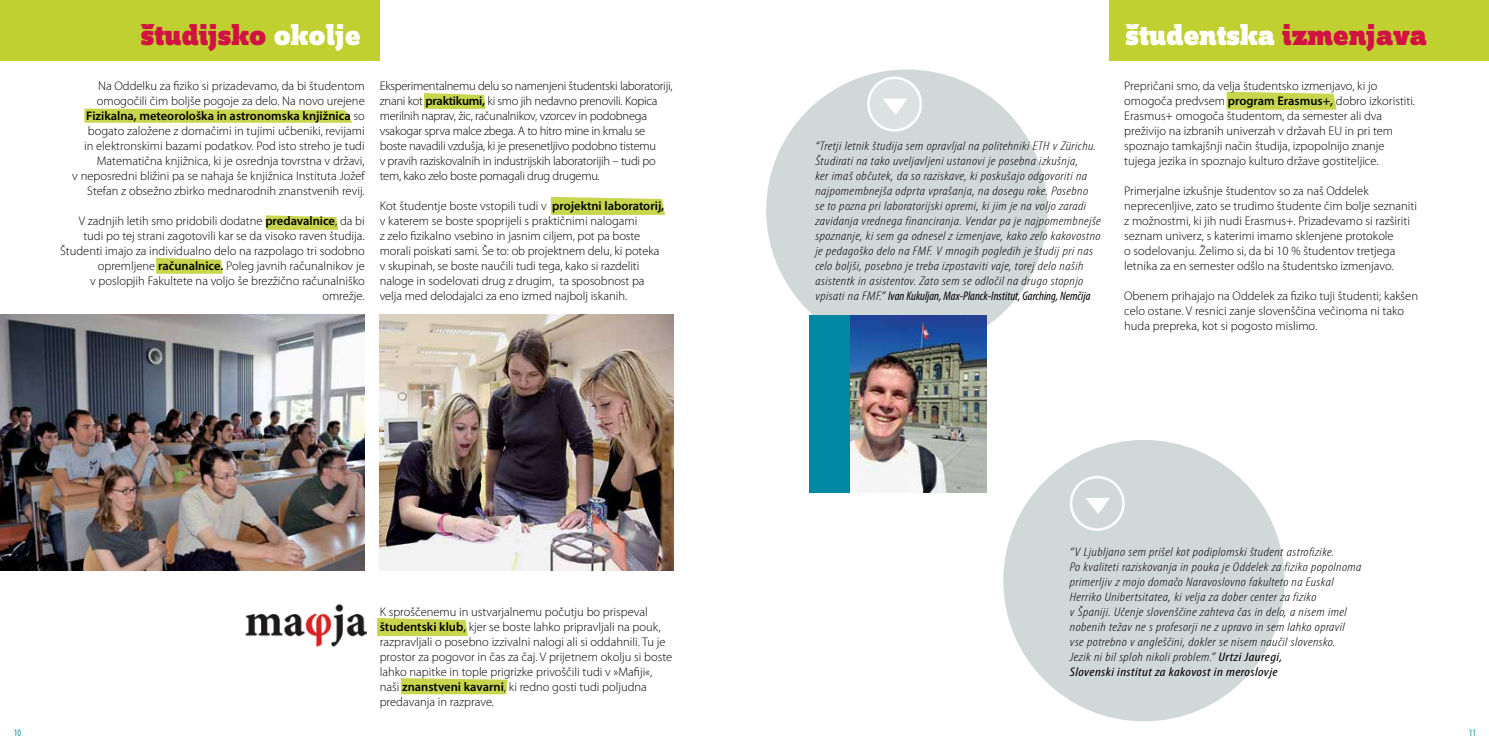
<style>
.page{position:relative;width:1489px;height:745px;background:#fff}
.page>*{position:absolute;margin:0;border:0;box-sizing:border-box;transform-origin:0 0}
.t1{font:30px "Zine Slab Dis Black Roman Tf";color:#fff}
.t2{font:30px "Zine Slab Dis Black Roman Tf";color:#d31244}
.t3{font:300 12.5px/15px "Myriad Pro";color:#000}
.t4{font:italic 300 condensed 12.5px/15px "Myriad Pro";letter-spacing:.025em;color:#000;scale:1.2 1}
.t5{font:300 12.5px/15px "Myriad Pro";letter-spacing:-.02em;color:#000}
.t6{font:condensed 10px "Myriad Pro";color:#198aa5;scale:.95 1}
.s1{color:#fff}
.s2{color:#d31244}
.s3{font-weight:600}
.s4{font-weight:400}
</style>
<div class="page">
<svg style="left:84px;top:108px;width:268px;height:15px;background:#ceda62"></svg>
<div style="left:766px;top:69px;width:281px;height:282px;background:#d1d9d8;border-radius:50%"></div>
<img style="left:380px;top:315px;width:293px;height:255px">
<div style="left:809px;top:315px;width:177px;height:177px;background:#0087a2"></div>
<img style="left:850px;top:315px;width:136px;height:177px">
<img style="left:0;top:315px;width:365px;height:255px">
<div style="left:0;top:0;width:380px;height:60px;background:#bfd030"></div>
<div style="left:1109px;top:0;width:379px;height:60px;background:#bfd030"></div>
<div style="left:1003px;top:439px;width:281px;height:282px;background:#d1d9d8;border-radius:50%"></div>
<svg style="left:1086px;top:498px;width:23px;height:16px"></svg>
<div style="left:1069px;top:475px;width:55px;height:55px;border:2px solid #fff;border-radius:50%"></div>
<svg style="left:868px;top:78px;width:52px;height:52px;fill:#dce2e2"></svg>
<div style="left:867px;top:77px;width:55px;height:54px;border:2px solid #fff;border-radius:50%"></div>
<svg style="left:424px;top:93px;width:61px;height:16px"></svg>
<svg style="left:551px;top:197px;width:114px;height:18px;background:#cbd859"></svg>
<svg style="left:1226px;top:92px;width:110px;height:18px;background:#cbd859"></svg>
<svg style="left:377px;top:618px;width:91px;height:17px;background:#ccd95a"></svg>
<svg style="left:401px;top:678px;width:106px;height:15px;background:#cbd858"></svg>
<svg style="left:266px;top:215px;width:72px;height:15px"></svg>
<svg style="left:156px;top:258px;width:67px;height:15px"></svg>
<img style="left:245px;top:604px;width:121px;height:44px">
<h1 class="t2" style="left:141px;top:18px;width:222px">študijsko <span class="s1">okolje</span></h1>
<h1 class="t1" style="left:1125px;top:19px;width:303px">študentska <span class="s2">izmenjava</span></h1>
<p class="t3" style="left:72px;top:79px;width:294px;text-align:right">Na Oddelku za fiziko si prizadevamo, da bi študentom omogočili čim boljše pogoje za delo. Na novo urejene <span class="s3">Fizikalna, meteorološka in astronomska knjižnica</span> so bogato založene z domačimi in tujimi učbeniki, revijami<br>in elektronskimi bazami podatkov. Pod isto streho je tudi Matematična knjižnica, ki je osrednja tovrstna v državi,<br>v neposredni bližini pa se nahaja še knjižnica Instituta Jožef Stefan z obsežno zbirko mednarodnih znanstvenih revij.</p>
<p class="t3" style="left:60px;top:214px;width:306px;text-align:right">V zadnjih letih smo pridobili dodatne <span class="s3">predavalnice</span>, da bi tudi po tej strani zagotovili kar se da visoko raven študija.<br>Študenti imajo za individualno delo na razpolago tri sodobno opremljene <span class="s3">računalnice.</span> Poleg javnih računalnikov je<br>v poslopjih Fakultete na voljo še brezžično računalniško omrežje.</p>
<p class="t5" style="left:380px;top:79px;width:294px">Eksperimentalnemu delu so namenjeni študentski laboratoriji, znani kot <span class="s3">praktikumi,</span> ki smo jih nedavno prenovili. Kopica merilnih naprav, žic, računalnikov, vzorcev in podobnega vsakogar sprva malce zbega. A to hitro mine in kmalu se boste navadili vzdušja, ki je presenetljivo podobno tistemu<br>v pravih raziskovalnih in industrijskih laboratorijih – tudi po tem, kako zelo boste pomagali drug drugemu.</p>
<p class="t3" style="left:380px;top:199px;width:286px">Kot študentje boste vstopili tudi v <span class="s3">projektni laboratorij, </span>v katerem se boste spoprijeli s praktičnimi nalogami<br>z zelo fizikalno vsebino in jasnim ciljem, pot pa boste morali poiskati sami. Še to: ob projektnem delu, ki poteka v skupinah, se boste naučili tudi tega, kako si razdeliti naloge in sodelovati drug z drugim, ta sposobnost pa velja med delodajalci za eno izmed najbolj iskanih.</p>
<p class="t3" style="left:380px;top:604px;width:294px">K sproščenemu in ustvarjalnemu počutju bo prispeval <span class="s3">študentski klub</span><span class="s4">,</span> kjer se boste lahko pripravljali na pouk, razpravljali o posebno izzivalni nalogi ali si oddahnili. Tu je prostor za pogovor in čas za čaj. V prijetnem okolju si boste lahko napitke in tople prigrizke privoščili tudi v »Mafiji«, naši <span class="s3">znanstveni kavarni</span>, ki redno gosti tudi poljudna predavanja in razprave.</p>
<p class="t4" style="left:815px;top:139px;width:239px">“Tretji letnik študija sem opravljal na politehniki ETH v Zürichu.<br>Študirati na tako uveljavljeni ustanovi je posebna izkušnja,<br>ker imaš občutek, da so raziskave, ki poskušajo odgovoriti na najpomembnejša odprta vprašanja, na dosegu roke. Posebno<br>se to pozna pri laboratorijski opremi, ki jim je na voljo zaradi zavidanja vrednega financiranja. Vendar pa je najpomembnejše spoznanje, ki sem ga odnesel z izmenjave, kako zelo kakovostno je pedagoško delo na FMF. V mnogih pogledih je študij pri nas celo boljši, posebno je treba izpostaviti vaje, torej delo naših asistentk in asistentov. Zato sem se odločil na drugo stopnjo vpisati na FMF.” <span class="s4">Ivan Kukuljan, Max-Planck-Institut, Garching, Nemčija</span></p>
<p class="t3" style="left:1124px;top:79px;width:292px">Prepričani smo, da velja študentsko izmenjavo, ki jo omogoča predvsem <span class="s3">program Erasmus+,</span> dobro izkoristiti.<br>Erasmus+ omogoča študentom, da semester ali dva preživijo na izbranih univerzah v državah EU in pri tem spoznajo tamkajšnji način študija, izpopolnijo znanje tujega jezika in spoznajo kulturo države gostiteljice.</p>
<p class="t3" style="left:1124px;top:184px;width:294px">Primerjalne izkušnje študentov so za naš Oddelek neprecenljive, zato se trudimo študente čim bolje seznaniti z možnostmi, ki jih nudi Erasmus+. Prizadevamo si razširiti seznam univerz, s katerimi imamo sklenjene protokole<br>o sodelovanju. Želimo si, da bi 10 % študentov tretjega letnika za en semester odšlo na študentsko izmenjavo.</p>
<p class="t3" style="left:1124px;top:289px;width:295px">Obenem prihajajo na Oddelek za fiziko tuji študenti; kakšen celo ostane. V resnici zanje slovenščina večinoma ni tako huda prepreka, kot si pogosto mislimo.</p>
<p class="t4" style="left:1069px;top:544px;width:244px">“V Ljubljano sem prišel kot podiplomski študent astrofizike.<br>Po kvaliteti raziskovanja in pouka je Oddelek za fiziko popolnoma primerljiv z mojo domačo Naravoslovno fakulteto na Euskal Herriko Unibertsitatea, ki velja za dober center za fiziko<br>v Španiji. Učenje slovenščine zahteva čas in delo, a nisem imel nobenih težav ne s profesorji ne z upravo in sem lahko opravil vse potrebno v angleščini, dokler se nisem naučil slovensko.<br>Jezik ni bil sploh nikoli problem.” <span class="s4">Urtzi Jauregi,<br>Slovenski institut za kakovost in meroslovje</span></p>
<p class="t6" style="left:14px;top:726px;width:9px">10</p>
<p class="t6" style="left:1468px;top:726px;width:9px">11</p>
</div>
